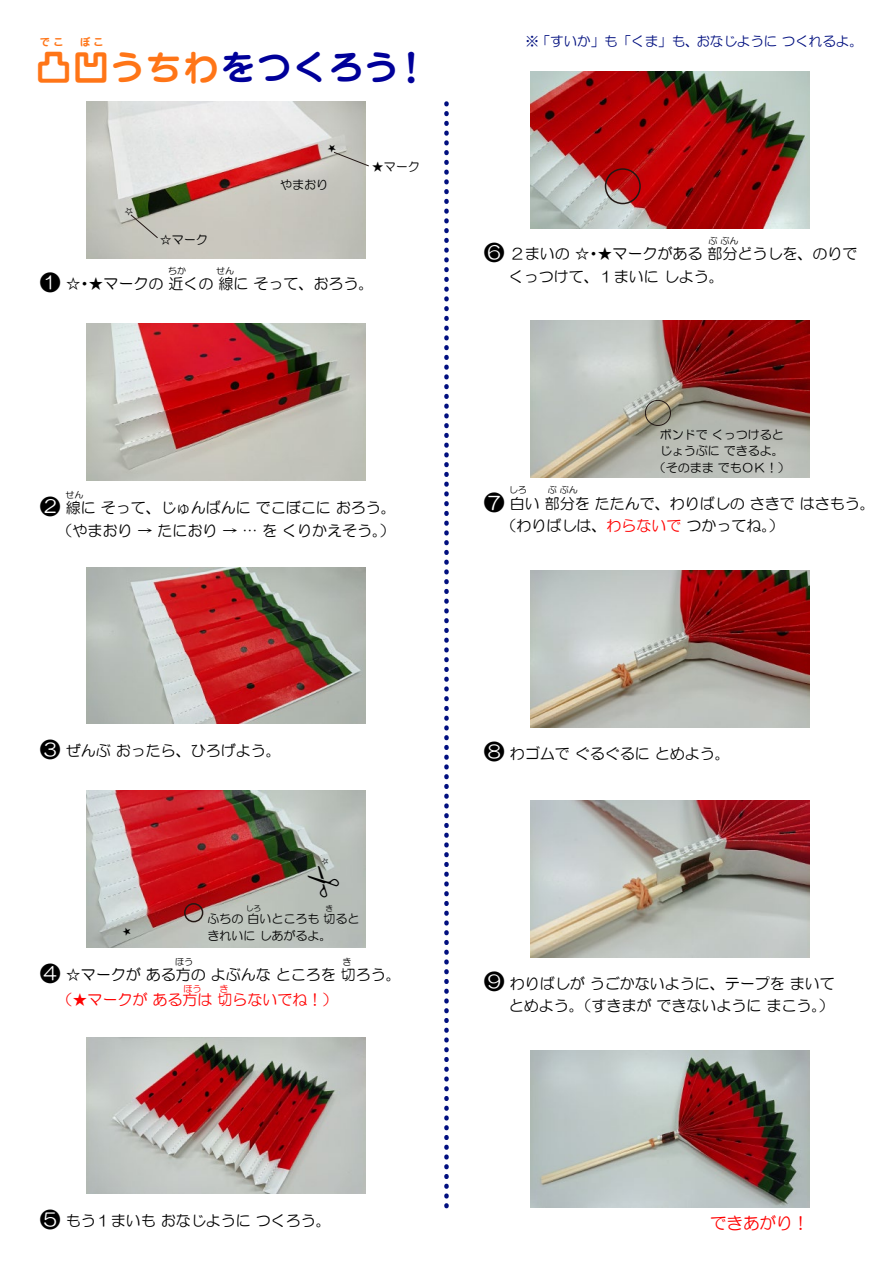
<style>
.page{position:relative;width:893px;height:1263px;background:#fff}
.page>*{position:absolute;margin:0;border:0;box-sizing:border-box;transform-origin:0 0}
.t1{font:36px "NIS R8 P 83 pv RKSJ H";letter-spacing:.05em;color:#009}
.t2{font:16.5px "HG Maru Gothic MPRO";color:#f00}
.t3{font:15px/22.5px "HG Maru Gothic MPRO";color:#000}
.t4{font:13.5px "HG Maru Gothic MPRO";color:#000f7f}
.t5{font:12px/16.5px "HG Maru Gothic MPRO";color:#000}
.t6{font:10.5px "NIS R8 P 83 pv RKSJ H";color:#ff7517}
.t7{font:9px "HG Maru Gothic MPRO";color:#000}
.t8{font:9px "HG Maru Gothic MPRO";color:#f00}
.t9{font:7.5px "HG Maru Gothic MPRO";color:#000}
.s1{color:#ff7517}
.s2{font-size:21px}
.s3{color:#f00}
</style>
<div class="page">
<svg style="left:444px;top:103px;width:5px;height:1106px"></svg>
<img style="left:86px;top:567px;width:279px;height:157px">
<img style="left:86px;top:1037px;width:279px;height:157px">
<img style="left:86px;top:101px;width:279px;height:157px">
<img style="left:530px;top:570px;width:279px;height:157px">
<img style="left:530px;top:800px;width:279px;height:157px">
<img style="left:530px;top:1050px;width:279px;height:157px">
<img style="left:86px;top:324px;width:279px;height:157px">
<img style="left:86px;top:791px;width:279px;height:157px">
<div style="left:184px;top:903px;width:19px;height:19px;border:2px solid #231815;border-radius:50%"></div>
<img style="left:530px;top:71px;width:279px;height:157px">
<div style="left:605px;top:168px;width:36px;height:36px;border:2px solid #231815;border-radius:50%"></div>
<img style="left:530px;top:321px;width:279px;height:157px">
<div style="left:645px;top:400px;width:26px;height:26px;border:1px solid #231815;border-radius:50%"></div>
<svg style="left:124px;top:206px;width:35px;height:33px"></svg>
<svg style="left:327px;top:144px;width:42px;height:23px"></svg>
<svg style="left:305px;top:858px;width:36px;height:41px"></svg>
<svg style="left:123px;top:927px;width:8px;height:8px"></svg>
<p class="t6" style="left:40px;top:37px;width:25px">で こ</p>
<p class="t6" style="left:80px;top:37px;width:25px">ぼ こ</p>
<h1 class="t1" style="left:35px;top:49px;width:388px"><span class="s1">凸凹うちわ</span>をつくろう！</h1>
<p class="t5" style="left:280px;top:177px;width:49px">やまおり</p>
<p class="t5" style="left:372px;top:158px;width:49px">★マーク</p>
<p class="t5" style="left:160px;top:231px;width:49px">☆マーク</p>
<p class="t7" style="left:168px;top:266px;width:19px">ちか</p>
<p class="t7" style="left:216px;top:266px;width:19px">せん</p>
<p class="t3" style="left:40px;top:273px;width:335px"><span class="s2">❶</span> ☆・★マークの 近くの 線に そって、おろう。</p>
<p class="t7" style="left:65px;top:490px;width:19px">せん</p>
<p class="t3" style="left:40px;top:496px;width:357px"><span class="s2">❷</span> 線に そって、じゅんばんに でこぼこに おろう。　 （やまおり → たにおり → … を くりかえそう。）</p>
<p class="t4" style="left:525px;top:34px;width:339px">※ 「すいか」も「くま」も、おなじように つくれるよ。</p>
<p class="t7" style="left:708px;top:236px;width:31px">ぶ ぶん</p>
<p class="t3" style="left:484px;top:243px;width:375px"><span class="s2">❻</span> ２まいの ☆・★マークがある 部分どうしを、のりで　 くっつけて、１まいに しよう。</p>
<p class="t5" style="left:654px;top:426px;width:137px;text-align:center">ボンドで くっつけるとじょうぶに できるよ。（そのまま でもＯＫ！）</p>
<p class="t7" style="left:509px;top:485px;width:19px">しろ</p>
<p class="t7" style="left:548px;top:485px;width:31px">ぶ ぶん</p>
<p class="t3" style="left:484px;top:492px;width:392px"><span class="s2">❼</span> 白い 部分を たたんで、わりばしの さきで はさもう。　 （わりばしは、<span class="s3">わらないで</span> つかってね。）</p>
<p class="t3" style="left:40px;top:739px;width:242px"><span class="s2">❸</span> ぜんぶ おったら、ひろげよう。</p>
<p class="t9" style="left:246px;top:904px;width:16px">しろ</p>
<p class="t9" style="left:326px;top:904px;width:9px">き</p>
<p class="t5" style="left:208px;top:911px;width:153px">ふちの 白いところも 切るときれいに しあがるよ。</p>
<p class="t7" style="left:175px;top:957px;width:19px">ほう</p>
<p class="t7" style="left:342px;top:957px;width:10px">き</p>
<p class="t8" style="left:183px;top:984px;width:19px">ほう</p>
<p class="t8" style="left:219px;top:984px;width:10px">き</p>
<p class="t3" style="left:40px;top:962px;width:362px;line-height:25.5px"><span class="s2">❹</span> ☆マークが ある方の よぶんな ところを 切ろう。　 <span class="s3">（★マークが ある方は 切らないでね！）</span></p>
<p class="t3" style="left:40px;top:1209px;width:292px"><span class="s2">❺</span> もう１まいも おなじように つくろう。</p>
<p class="t3" style="left:484px;top:742px;width:247px"><span class="s2">❽</span> わゴムで ぐるぐるに とめよう。</p>
<p class="t3" style="left:484px;top:972px;width:352px"><span class="s2">❾</span> わりばしが うごかないように、テープを まいて　 とめよう。（すきまが できないように まこう。）</p>
<p class="t2" style="left:710px;top:1215px;width:100px">できあがり！</p>
</div>
